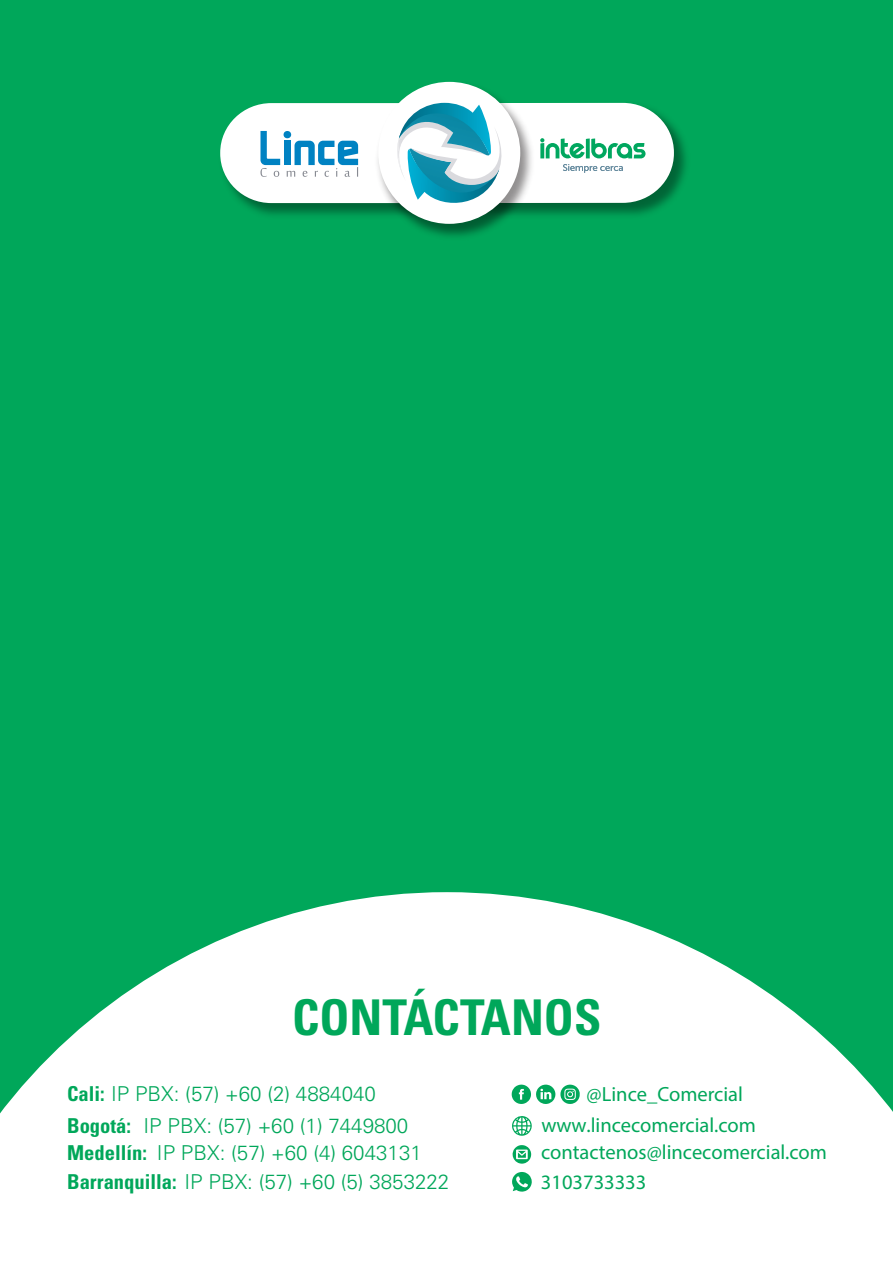
<style>
.page{position:relative;width:893px;height:1263px;background:#00a75a}
.page>*{position:absolute;margin:0;border:0;box-sizing:border-box;transform-origin:0 0}
.t1{font:700 condensed 49.35px "Univers LT Std";color:#00a75a}
.t2{font:300 20.55px/28.3px "Univers LT Std";color:#00a75a}
.t3{font:20.55px "Myriad Pro";color:#00a75a}
.s1{font-weight:700;font-stretch:condensed}
</style>
<div class="page">
<img style="left:243px;top:102px;width:444px;height:114px">
<svg style="left:220px;top:103px;width:454px;height:100px;background:#e3f3eb"></svg>
<img style="left:371px;top:81px;width:168px;height:156px">
<svg style="left:378px;top:82px;width:142px;height:142px;background:#9bd0cd"></svg>
<svg style="left:260px;top:131px;width:98px;height:46px;background:#a4d1e7"></svg>
<svg style="left:540px;top:138px;width:105px;height:35px"></svg>
<svg style="left:0;top:892px;width:893px;height:371px;fill:#fff"></svg>
<svg style="left:512px;top:1172px;width:20px;height:20px"></svg>
<svg style="left:512px;top:1145px;width:19px;height:18px"></svg>
<svg style="left:512px;top:1115px;width:21px;height:21px"></svg>
<svg style="left:512px;top:1084px;width:68px;height:20px"></svg>
<h1 class="t1" style="left:292px;top:987px;width:311px">CONTÁCTANOS</h1>
<p class="t2" style="left:67px;top:1079px;width:310px"><span class="s1">Cali:</span> IP PBX: (57) +60 (2) 4884040</p>
<p class="t3" style="left:587px;top:1081px;width:158px">@Lince_Comercial</p>
<p class="t2" style="left:67px;top:1111px;width:343px"><span class="s1">Bogotá:</span> IP PBX: (57) +60 (1) 7449800</p>
<p class="t3" style="left:541px;top:1112px;width:216px">www.lincecomercial.com</p>
<p class="t2" style="left:67px;top:1139px;width:384px"><span class="s1">Medellín:</span> IP PBX: (57) +60 (4) 6043131<br><span class="s1">Barranquilla:</span> IP PBX: (57) +60 (5) 3853222</p>
<p class="t3" style="left:541px;top:1139px;width:287px">contactenos@lincecomercial.com</p>
<p class="t3" style="left:541px;top:1169px;width:107px">3103733333</p>
</div>
